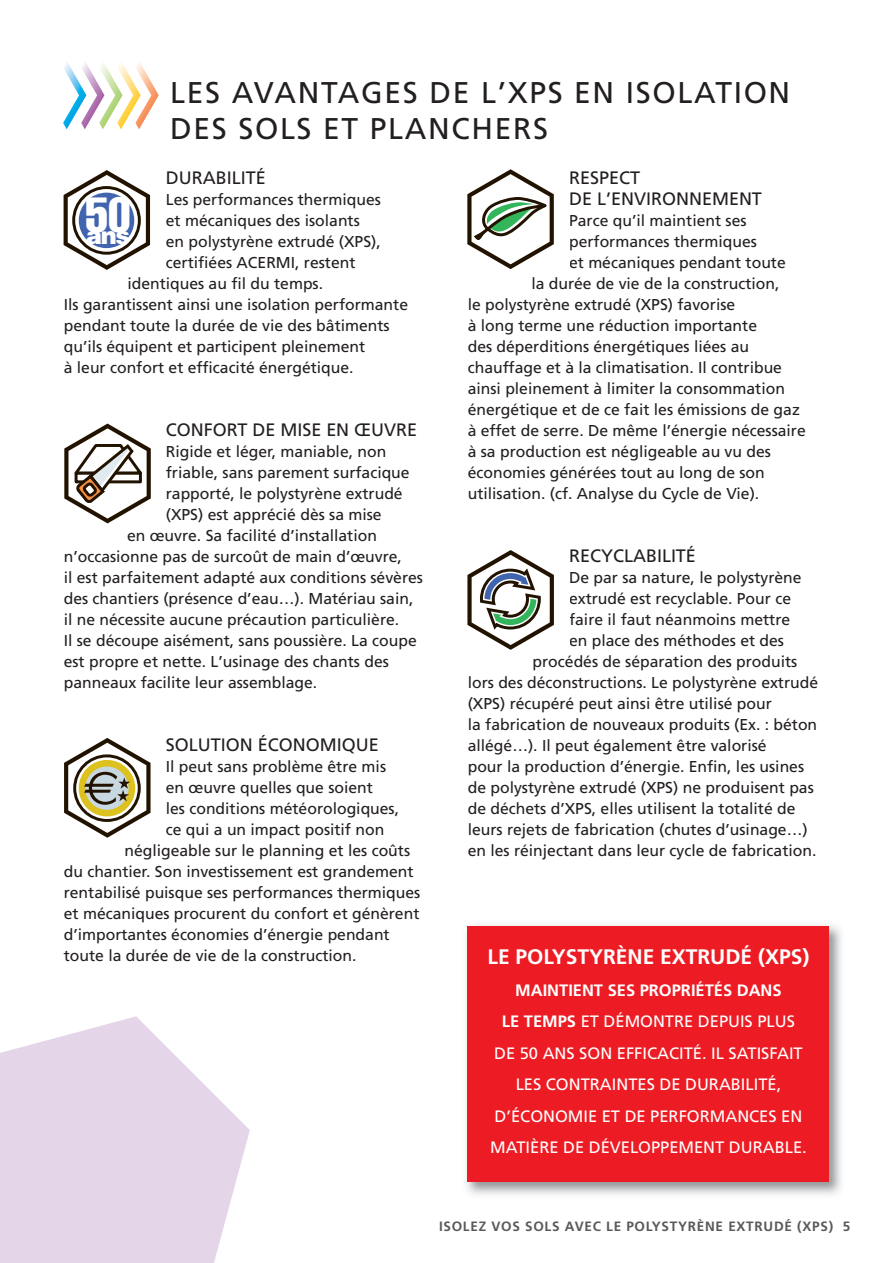
<style>
.page{position:relative;width:893px;height:1263px;background:#fff}
.page>*{position:absolute;margin:0;border:0;box-sizing:border-box;transform-origin:0 0}
.t1{font:48.45px "Helvetica Compressed+WRWSAJ";color:#fff}
.t2{font:30px/36px "Frutiger";letter-spacing:.055em;color:#231f20}
.t3{font:24px "Helvetica Black+UIUPHC";color:#fff}
.t4{font:700 21px "Frutiger";color:#fff}
.t5{font:18px/21px "Frutiger";color:#231f20}
.t6{font:16.5px/31.5px "Frutiger";color:#fff;text-align:center}
.t7{font:15.75px "Frutiger";color:#231f20}
.t8{font:700 13.5px "Frutiger";letter-spacing:.055em;color:#58595b}
.s1{font-weight:700}
</style>
<div class="page">
<svg style="left:63px;top:62px;width:96px;height:67px"></svg>
<svg style="left:0;top:1016px;width:250px;height:247px;fill:#e5d5e9"></svg>
<svg style="left:63px;top:170px;width:87px;height:100px"></svg>
<svg style="left:74px;top:188px;width:65px;height:65px"></svg>
<div style="left:72px;top:186px;width:69px;height:69px;border:3px solid #211300;border-radius:50%"></div>
<div style="left:79px;top:193px;width:55px;height:55px;background:#4064ae;border-radius:50%"></div>
<svg style="left:467px;top:169px;width:87px;height:101px"></svg>
<svg style="left:64px;top:423px;width:87px;height:101px"></svg>
<svg style="left:64px;top:738px;width:87px;height:100px"></svg>
<svg style="left:467px;top:550px;width:87px;height:100px"></svg>
<img style="left:466px;top:925px;width:376px;height:270px">
<div style="left:468px;top:926px;width:361px;height:256px;background:#ed1c24"></div>
<h2 class="t2" style="left:170px;top:77px;width:622px">LES AVANTAGES DE L’XPS EN ISOLATION<br>DES SOLS ET PLANCHERS</h2>
<p class="t5" style="left:166px;top:168px;width:101px">DURABILITÉ</p>
<p class="t7" style="left:166px;top:193px;width:217px">Les performances thermiques</p>
<p class="t7" style="left:166px;top:214px;width:196px">et mécaniques des isolants</p>
<p class="t7" style="left:166px;top:235px;width:216px">en polystyrène extrudé (XPS),</p>
<p class="t7" style="left:166px;top:256px;width:191px">certifiées ACERMI, restent</p>
<p class="t7" style="left:127px;top:277px;width:197px">identiques au fil du temps.</p>
<p class="t7" style="left:64px;top:298px;width:346px">Ils garantissent ainsi une isolation performante</p>
<p class="t7" style="left:64px;top:319px;width:327px">pendant toute la durée de vie des bâtiments</p>
<p class="t7" style="left:64px;top:340px;width:303px">qu’ils équipent et participent pleinement</p>
<p class="t7" style="left:64px;top:361px;width:291px">à leur confort et efficacité énergétique.</p>
<h1 class="t1" style="left:86px;top:184px;width:46px">50</h1>
<h3 class="t3" style="left:86px;top:219px;width:46px">ans</h3>
<p class="t5" style="left:166px;top:420px;width:253px">CONFORT DE MISE EN ŒUVRE</p>
<p class="t7" style="left:166px;top:445px;width:222px">Rigide et léger, maniable, non</p>
<p class="t7" style="left:166px;top:466px;width:245px">friable, sans parement surfacique</p>
<p class="t7" style="left:166px;top:487px;width:238px">rapporté, le polystyrène extrudé</p>
<p class="t7" style="left:166px;top:508px;width:217px">(XPS) est apprécié dès sa mise</p>
<p class="t7" style="left:127px;top:529px;width:251px">en œuvre. Sa facilité d’installation</p>
<p class="t7" style="left:64px;top:550px;width:340px">n’occasionne pas de surcoût de main d’œuvre,</p>
<p class="t7" style="left:64px;top:571px;width:361px">il est parfaitement adapté aux conditions sévères</p>
<p class="t7" style="left:64px;top:592px;width:351px">des chantiers (présence d’eau…). Matériau sain,</p>
<p class="t7" style="left:64px;top:613px;width:337px">il ne nécessite aucune précaution particulière.</p>
<p class="t7" style="left:64px;top:634px;width:354px">Il se découpe aisément, sans poussière. La coupe</p>
<p class="t7" style="left:64px;top:655px;width:327px">est propre et nette. L’usinage des chants des</p>
<p class="t7" style="left:64px;top:676px;width:255px">panneaux facilite leur assemblage.</p>
<p class="t5" style="left:166px;top:735px;width:214px">SOLUTION ÉCONOMIQUE</p>
<p class="t7" style="left:166px;top:760px;width:222px">Il peut sans problème être mis</p>
<p class="t7" style="left:166px;top:781px;width:209px">en œuvre quelles que soient</p>
<p class="t7" style="left:166px;top:802px;width:235px">les conditions météorologiques,</p>
<p class="t7" style="left:166px;top:823px;width:220px">ce qui a un impact positif non</p>
<p class="t7" style="left:124px;top:844px;width:287px">négligeable sur le planning et les coûts</p>
<p class="t7" style="left:64px;top:865px;width:351px">du chantier. Son investissement est grandement</p>
<p class="t7" style="left:64px;top:886px;width:358px">rentabilisé puisque ses performances thermiques</p>
<p class="t7" style="left:64px;top:907px;width:357px">et mécaniques procurent du confort et génèrent</p>
<p class="t7" style="left:64px;top:928px;width:327px">d’importantes économies d’énergie pendant</p>
<p class="t7" style="left:64px;top:949px;width:294px">toute la durée de vie de la construction.</p>
<p class="t5" style="left:569px;top:168px;width:194px">RESPECT<br>DE L’ENVIRONNEMENT</p>
<p class="t7" style="left:569px;top:214px;width:179px">Parce qu’il maintient ses</p>
<p class="t7" style="left:569px;top:235px;width:189px">performances thermiques</p>
<p class="t7" style="left:569px;top:256px;width:218px">et mécaniques pendant toute</p>
<p class="t7" style="left:531px;top:277px;width:250px">la durée de vie de la construction,</p>
<p class="t7" style="left:468px;top:298px;width:269px">le polystyrène extrudé (XPS) favorise</p>
<p class="t7" style="left:468px;top:319px;width:291px">à long terme une réduction importante</p>
<p class="t7" style="left:468px;top:340px;width:283px">des déperditions énergétiques liées au</p>
<p class="t7" style="left:468px;top:361px;width:316px">chauffage et à la climatisation. Il contribue</p>
<p class="t7" style="left:468px;top:382px;width:319px">ainsi pleinement à limiter la consommation</p>
<p class="t7" style="left:468px;top:403px;width:334px">énergétique et de ce fait les émissions de gaz</p>
<p class="t7" style="left:468px;top:424px;width:339px">à effet de serre. De même l’énergie nécessaire</p>
<p class="t7" style="left:468px;top:445px;width:305px">à sa production est négligeable au vu des</p>
<p class="t7" style="left:468px;top:466px;width:299px">économies générées tout au long de son</p>
<p class="t7" style="left:468px;top:487px;width:293px">utilisation. (cf. Analyse du Cycle de Vie).</p>
<p class="t5" style="left:569px;top:546px;width:128px">RECYCLABILITÉ</p>
<p class="t7" style="left:569px;top:571px;width:234px">De par sa nature, le polystyrène</p>
<p class="t7" style="left:569px;top:592px;width:223px">extrudé est recyclable. Pour ce</p>
<p class="t7" style="left:569px;top:613px;width:223px">faire il faut néanmoins mettre</p>
<p class="t7" style="left:569px;top:634px;width:216px">en place des méthodes et des</p>
<p class="t7" style="left:533px;top:655px;width:266px">procédés de séparation des produits</p>
<p class="t7" style="left:468px;top:676px;width:352px">lors des déconstructions. Le polystyrène extrudé</p>
<p class="t7" style="left:468px;top:697px;width:306px">(XPS) récupéré peut ainsi être utilisé pour</p>
<p class="t7" style="left:468px;top:718px;width:351px">la fabrication de nouveaux produits (Ex. : béton</p>
<p class="t7" style="left:468px;top:739px;width:300px">allégé…). Il peut également être valorisé</p>
<p class="t7" style="left:468px;top:760px;width:338px">pour la production d’énergie. Enfin, les usines</p>
<p class="t7" style="left:468px;top:781px;width:348px">de polystyrène extrudé (XPS) ne produisent pas</p>
<p class="t7" style="left:468px;top:802px;width:329px">de déchets d’XPS, elles utilisent la totalité de</p>
<p class="t7" style="left:468px;top:823px;width:341px">leurs rejets de fabrication (chutes d’usinage…)</p>
<p class="t7" style="left:468px;top:844px;width:350px">en les réinjectant dans leur cycle de fabrication.</p>
<h3 class="t4" style="left:488px;top:948px;width:323px">LE POLYSTYRÈNE EXTRUDÉ (XPS)</h3>
<p class="t6" style="left:490px;top:975px;width:318px"><span class="s1">MAINTIENT SES PROPRIÉTÉS DANS<br>LE TEMPS</span> ET DÉMONTRE DEPUIS PLUS DE 50 ANS SON EFFICACITÉ. IL SATISFAIT LES CONTRAINTES DE DURABILITÉ, D’ÉCONOMIE ET DE PERFORMANCES EN MATIÈRE DE DÉVELOPPEMENT DURABLE.</p>
<p class="t8" style="left:439px;top:1220px;width:413px">ISOLEZ VOS SOLS AVEC LE POLYSTYRÈNE EXTRUDÉ (XPS) 5</p>
</div>
